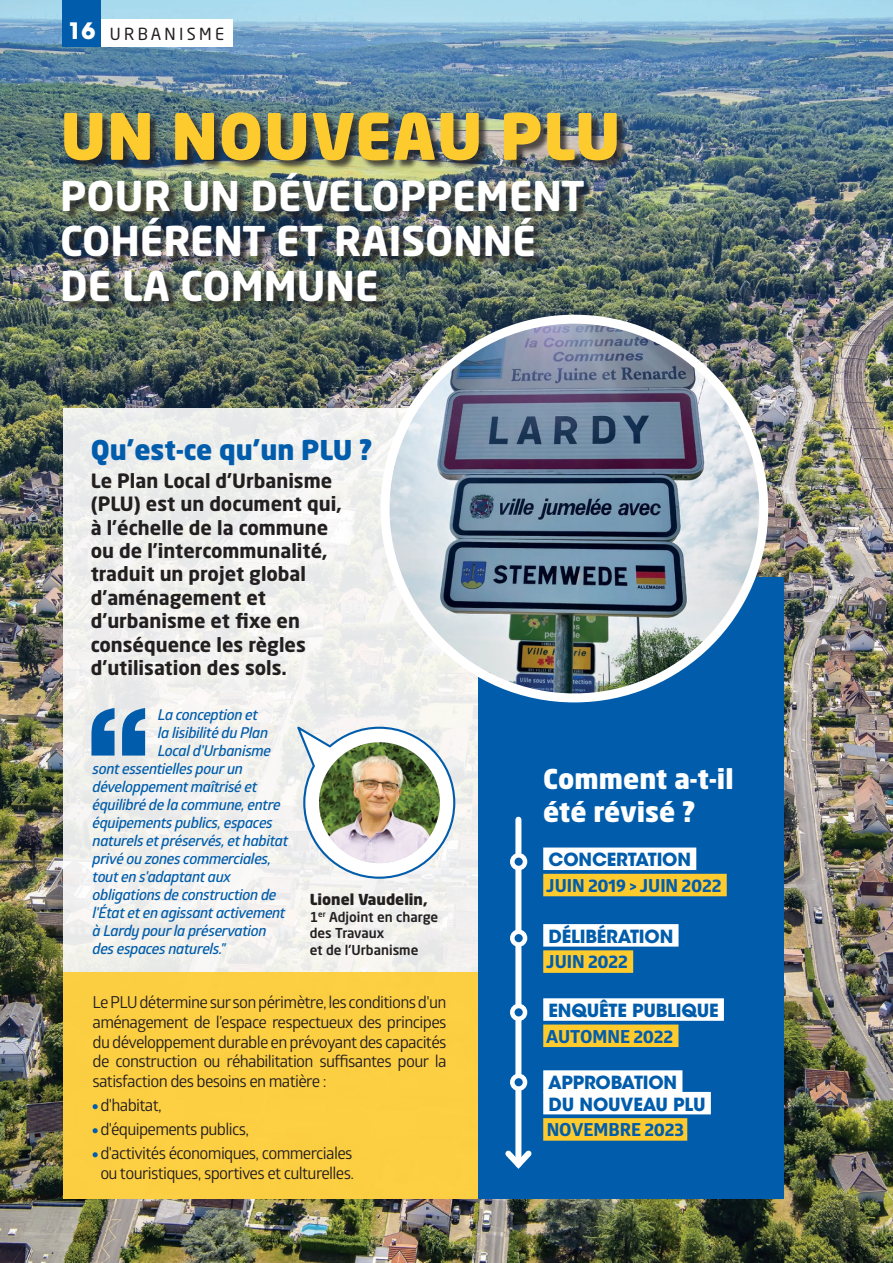
<style>
.page{position:relative;width:893px;height:1263px;background:#fff}
.page>*{position:absolute;margin:0;border:0;box-sizing:border-box;transform-origin:0 0}
.t1{font:900 63px "Neo Sans Pro Grk";letter-spacing:.01em;color:#fecb2f}
.t2{font:700 40.5px/45px "Neo Sans Pro Grk";color:#fff}
.t3{font:900 27px/32.4px "Neo Sans Pro Grk";color:#fff}
.t4{font:900 27px "Neo Sans Pro Grk";color:#015dab}
.t5{font:700 19.5px/23.4px "Neo Sans Pro Grk";color:#231f20}
.t6{font:700 18px/21.6px "ITC Avant Garde Std";letter-spacing:-.01em;color:#015dab}
.t7{font:700 18px "Globerx";letter-spacing:-.005em;color:#015dab}
.t8{font:16.5px/19.8px "Glober";letter-spacing:-.04em;color:#231f20;text-align:justify}
.t9{font:16.5px "Neo Sans Pro Grk";letter-spacing:.2em;color:#231f20}
.t10{font:italic 600 15px "Glober";letter-spacing:-.03em;color:#015dab}
.t11{font:900 15px "Neo Sans Pro Grk";color:#231f20}
.t12{font:500 13.5px/16.5px "Neo Sans Pro Grk";color:#231f20}
.s1{font-family:"ITC Avant Garde Std";font-weight:700;font-size:22.5px;color:#fff}
.s2{color:#015dab}
.s3{color:#fecb2f}
</style>
<div class="page">
<img style="left:0;top:0;width:893px;height:1263px">
<div style="left:478px;top:578px;width:305px;height:621px;background:#015dab"></div>
<div style="left:64px;top:409px;width:414px;height:790px;background:#f0f0ed"></div>
<div style="left:64px;top:972px;width:414px;height:227px;background:#fcce42"></div>
<div style="left:101px;top:20px;width:132px;height:27px;background:#fff"></div>
<div style="left:63px;top:0;width:38px;height:47px;background:#015dab"></div>
<div style="left:64px;top:114px;width:563px;height:198px;background:#231f20;opacity:.75"></div>
<svg style="left:294px;top:723px;width:162px;height:157px"></svg>
<img style="left:319px;top:742px;width:121px;height:121px;border-radius:60px">
<svg style="left:91px;top:708px;width:54px;height:47px"></svg>
<div style="left:543px;top:847px;width:153px;height:23px;background:#fff"></div>
<div style="left:543px;top:874px;width:184px;height:22px;background:#fecb2f"></div>
<div style="left:543px;top:924px;width:135px;height:22px;background:#fff"></div>
<div style="left:543px;top:950px;width:90px;height:23px;background:#fecb2f"></div>
<div style="left:543px;top:998px;width:181px;height:23px;background:#fff"></div>
<div style="left:543px;top:1024px;width:135px;height:23px;background:#fecb2f"></div>
<div style="left:543px;top:1070px;width:139px;height:23px;background:#fff"></div>
<div style="left:543px;top:1092px;width:168px;height:22px;background:#fff"></div>
<div style="left:543px;top:1118px;width:144px;height:23px;background:#fecb2f"></div>
<div style="left:515px;top:820px;width:6px;height:344px;background:#fff"></div>
<svg style="left:505px;top:1145px;width:27px;height:24px"></svg>
<svg style="left:512px;top:855px;width:13px;height:13px"></svg>
<div style="left:510px;top:853px;width:17px;height:17px;border:4px solid #fff;border-radius:50%"></div>
<svg style="left:512px;top:932px;width:13px;height:12px"></svg>
<div style="left:510px;top:929px;width:17px;height:18px;border:4px solid #fff;border-radius:50%"></div>
<svg style="left:512px;top:1006px;width:13px;height:13px"></svg>
<div style="left:510px;top:1004px;width:17px;height:17px;border:4px solid #fff;border-radius:50%"></div>
<svg style="left:512px;top:1076px;width:13px;height:13px"></svg>
<div style="left:510px;top:1073px;width:17px;height:18px;border:4px solid #fff;border-radius:50%"></div>
<img style="left:385px;top:319px;width:379px;height:379px;border-radius:189px">
<div style="left:380px;top:315px;width:388px;height:387px;border:9px solid #fff;border-radius:50%"></div>
<p class="t9" style="left:68px;top:23px;width:158px"><span class="s1">16</span> URBANISME</p>
<h1 class="t1" style="left:60px;top:95px;width:562px">UN NOUVEAU PLU</h1>
<h2 class="t2" style="left:60px;top:172px;width:526px">POUR UN DÉVELOPPEMENT<br>COHÉRENT ET RAISONNÉ<br>DE LA COMMUNE</h2>
<h3 class="t4" style="left:91px;top:432px;width:283px">Qu’est-ce qu’un PLU ?</h3>
<p class="t5" style="left:91px;top:468px;width:252px">Le Plan Local d'Urbanisme (PLU) est un document qui, à l'échelle de la commune ou de l’intercommunalité, traduit un projet global d'aménagement et d'urbanisme et fixe en conséquence les règles d'utilisation des sols.</p>
<p class="t10" style="left:158px;top:704px;width:102px">La conception et</p>
<p class="t10" style="left:158px;top:722px;width:112px">la lisibilité du Plan</p>
<p class="t10" style="left:158px;top:740px;width:115px">Local d'Urbanisme</p>
<p class="t10" style="left:93px;top:758px;width:152px">sont essentielles pour un</p>
<p class="t10" style="left:93px;top:776px;width:166px">développement maîtrisé et</p>
<p class="t10" style="left:93px;top:794px;width:190px">équilibré de la commune, entre</p>
<p class="t10" style="left:93px;top:812px;width:182px">équipements publics, espaces</p>
<p class="t10" style="left:93px;top:830px;width:197px">naturels et préservés, et habitat</p>
<p class="t10" style="left:93px;top:848px;width:180px">privé ou zones commerciales,</p>
<p class="t10" style="left:93px;top:866px;width:140px">tout en s'adaptant aux</p>
<p class="t10" style="left:93px;top:884px;width:186px">obligations de construction de</p>
<p class="t10" style="left:93px;top:902px;width:195px">l'État et en agissant activement</p>
<p class="t10" style="left:93px;top:920px;width:176px">à Lardy pour la préservation</p>
<p class="t10" style="left:93px;top:938px;width:135px">des espaces naturels."</p>
<p class="t11" style="left:310px;top:890px;width:119px">Lionel Vaudelin,</p>
<p class="t12" style="left:310px;top:908px;width:130px">1<sup>er</sup> Adjoint en charge des Travaux<br>et de l’Urbanisme</p>
<p class="t8" style="left:93px;top:991px;width:355px">Le PLU détermine sur son périmètre, les conditions d'un aménagement de l’espace respectueux des principes du développement durable en prévoyant des capacités de construction ou réhabilitation suffisantes pour la satisfaction des besoins en matière :</p>
<p class="t8" style="left:93px;top:1095px;width:71px"><span class="s2">•</span> d'habitat,</p>
<p class="t8" style="left:93px;top:1119px;width:158px"><span class="s2">•</span> d'équipements publics,</p>
<p class="t8" style="left:93px;top:1143px;width:263px;text-align:center"><span class="s2">•</span> d'activités économiques, commerciales ou touristiques, sportives et culturelles.</p>
<h3 class="t3" style="left:543px;top:763px;width:192px">Comment a-t-il été révisé ?</h3>
<p class="t6" style="left:549px;top:849px;width:144px">CONCERTATION</p>
<p class="t7" style="left:546px;top:872px;width:182px">JUIN 2019 &gt; JUIN 2022<span class="s3">I</span></p>
<p class="t6" style="left:549px;top:925px;width:126px">DÉLIBÉRATION</p>
<p class="t7" style="left:546px;top:949px;width:88px">JUIN 2022<span class="s3">I</span></p>
<p class="t6" style="left:549px;top:999px;width:172px">ENQUÊTE PUBLIQUE</p>
<p class="t7" style="left:546px;top:1023px;width:134px">AUTOMNE 2022<span class="s3">I</span></p>
<p class="t6" style="left:548px;top:1071px;width:159px">APPROBATION<br>DU NOUVEAU PLU</p>
<p class="t7" style="left:547px;top:1117px;width:139px">NOVEMBRE 2023</p>
</div>
